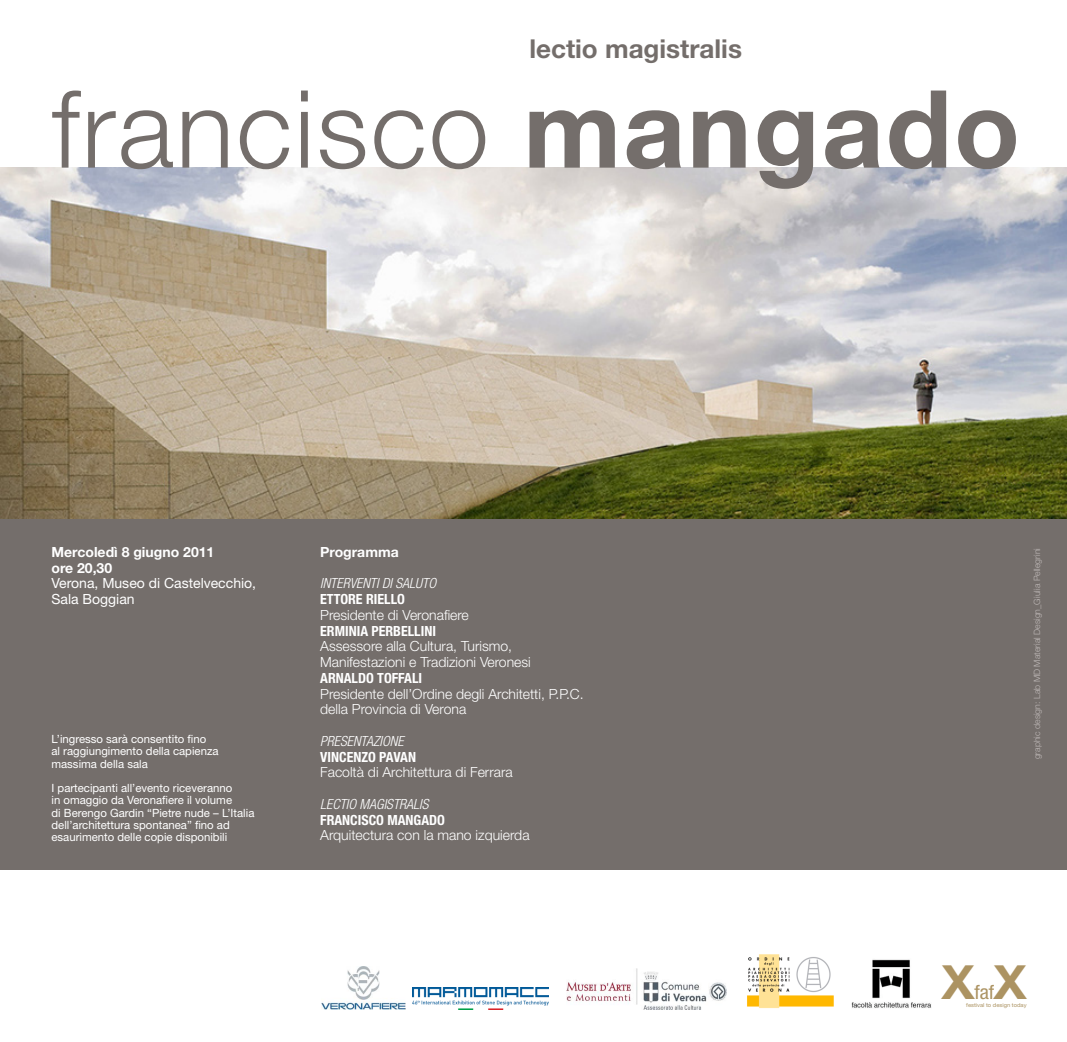
<style>
.page{position:relative;width:1067px;height:1042px;background:#fff}
.page>*{position:absolute;margin:0;border:0;box-sizing:border-box;transform-origin:0 0}
.Normale{font:300 107.98px "Helvetica Neue";letter-spacing:.02em;color:#746e6b}
.t1{font:700 47.07px "Helvetica Neue";color:#ac9362;scale:1.06 1}
.t2{font:700 26.07px "Helvetica Neue";color:#746e6b}
.t3{font:condensed 19.6px "Helvetica Neue";color:#ac9362;scale:1.06 1}
.Normale-2{font:300 14px "Helvetica Neue";color:#fff}
.Normale-3{font:700 condensed 14px "Helvetica Neue";color:#fff}
.Normale-4{font:italic 300 condensed 14px "Helvetica Neue";color:#fff}
.Normale-5{font:14px "Helvetica Neue";color:#fff}
.Normale-6{font:700 14px "Helvetica Neue";color:#fff}
.Normale-7{font:11.38px/12.2px "Helvetica Neue";color:#fff}
.Normale-8{font:300 8.75px "Helvetica Neue";color:#bfb9b8}
.t4{font:5.42px "Helvetica Neue";color:#ac9362;scale:1.06 1}
.s1{font-weight:700}
</style>
<div class="page">
<div style="left:0;top:518px;width:1067px;height:352px;background:#746e6b"></div>
<img style="left:322px;top:966px;width:83px;height:43px">
<img style="left:413px;top:988px;width:135px;height:21px">
<img style="left:566px;top:969px;width:160px;height:40px">
<img style="left:747px;top:954px;width:87px;height:54px">
<img style="left:851px;top:959px;width:80px;height:49px">
<img style="left:1px;top:167px;width:1066px;height:352px">
<p class="t2" style="left:529px;top:33px;width:214px">lectio magistralis</p>
<p class="Normale" style="left:52px;top:63px;width:970px">francisco <span class="s1">mangado</span></p>
<p class="Normale-6" style="left:51px;top:543px;width:164px">Mercoledì 8 giugno 2011</p>
<p class="Normale-6" style="left:51px;top:559px;width:62px">ore 20,30</p>
<p class="Normale-5" style="left:51px;top:575px;width:206px">Verona, Museo di Castelvecchio,</p>
<p class="Normale-5" style="left:51px;top:591px;width:85px">Sala Boggian</p>
<p class="Normale-7" style="left:51px;top:733px;width:156px">L’ingresso sarà consentito fino</p>
<p class="Normale-7" style="left:51px;top:745px;width:169px">al raggiungimento della capienza massima della sala</p>
<p class="Normale-7" style="left:51px;top:782px;width:182px">I partecipanti all’evento riceveranno</p>
<p class="Normale-7" style="left:51px;top:794px;width:182px">in omaggio da Veronafiere il volume</p>
<p class="Normale-7" style="left:51px;top:806px;width:204px">di Berengo Gardin “Pietre nude – L’Italia dell’architettura spontanea” fino ad esaurimento delle copie disponibili</p>
<p class="Normale-6" style="left:320px;top:543px;width:80px">Programma</p>
<p class="Normale-4" style="left:320px;top:575px;width:118px">INTERVENTI DI SALUTO</p>
<p class="Normale-3" style="left:320px;top:590px;width:86px">ETTORE RIELLO</p>
<p class="Normale-2" style="left:320px;top:606px;width:150px">Presidente di Veronafiere</p>
<p class="Normale-3" style="left:320px;top:622px;width:117px">ERMINIA PERBELLINI</p>
<p class="Normale-2" style="left:320px;top:638px;width:193px">Assessore alla Cultura, Turismo,</p>
<p class="Normale-2" style="left:320px;top:653px;width:212px">Manifestazioni e Tradizioni Veronesi</p>
<p class="Normale-3" style="left:320px;top:669px;width:103px">ARNALDO TOFFALI</p>
<p class="Normale-2" style="left:320px;top:685px;width:265px">Presidente dell’Ordine degli Architetti, P.P.C.</p>
<p class="Normale-2" style="left:320px;top:701px;width:148px">della Provincia di Verona</p>
<p class="Normale-4" style="left:320px;top:733px;width:85px">PRESENTAZIONE</p>
<p class="Normale-3" style="left:320px;top:748px;width:97px">VINCENZO PAVAN</p>
<p class="Normale-2" style="left:320px;top:764px;width:194px">Facoltà di Architettura di Ferrara</p>
<p class="Normale-4" style="left:320px;top:796px;width:110px">LECTIO MAGISTRALIS</p>
<p class="Normale-3" style="left:320px;top:811px;width:8px">FRANCI</p>
<p class="Normale-3" style="left:361px;top:811px;width:36px">SCO MAN</p>
<p class="Normale-3" style="left:413px;top:811px;width:17px">GADO</p>
<p class="Normale-2" style="left:320px;top:827px;width:211px">Arquitectura con la mano izquierda</p>
<p class="Normale-8" style="left:1031px;top:759px;width:213px;rotate:-90deg">graphic design: Lab MD Material Design_Giulia Pellegrini</p>
<p class="t1" style="left:941px;top:953px;width:82px">X X</p>
<p class="t4" style="left:966px;top:1002px;width:58px">festival to design today</p>
<p class="t3" style="left:974px;top:981px;width:20px">faf</p>
</div>
